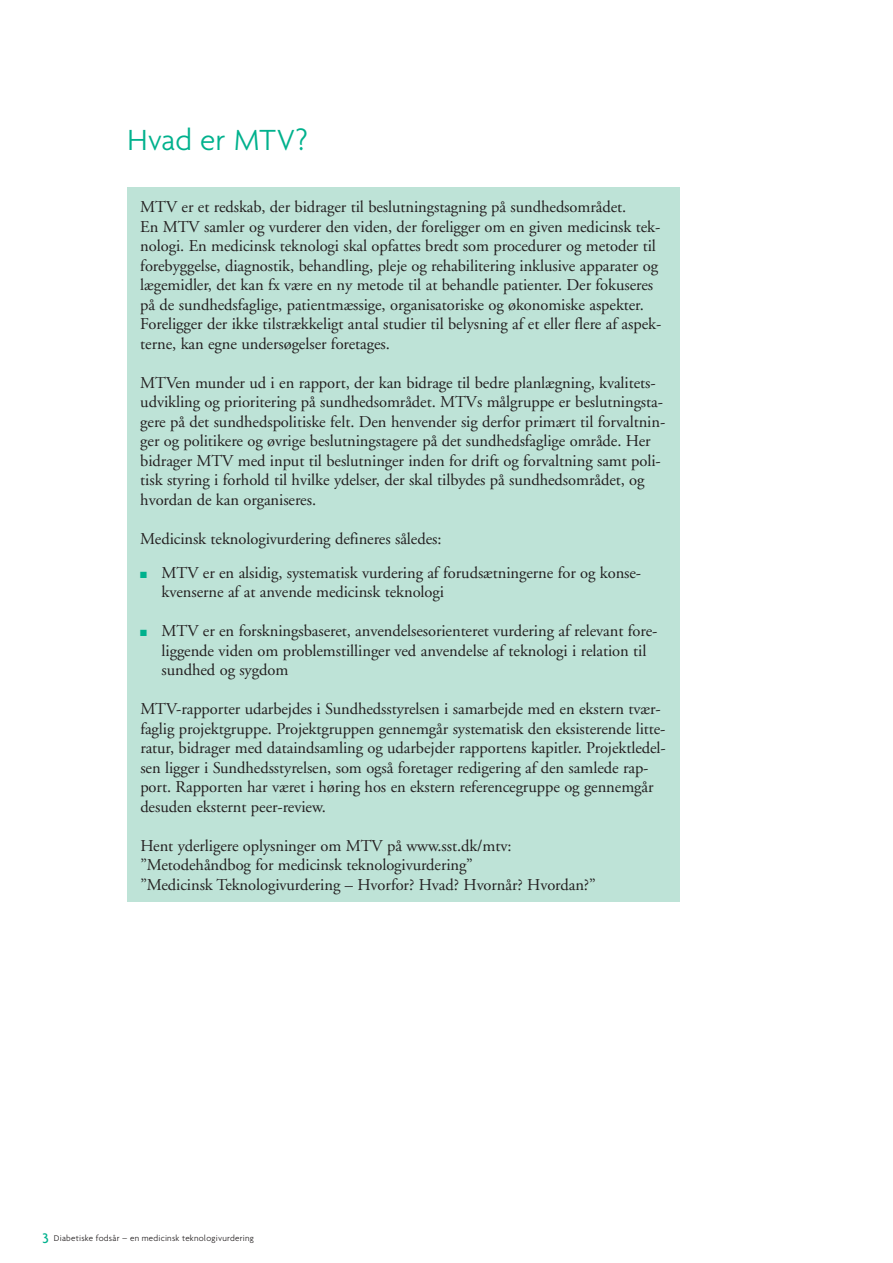
<style>
.page{position:relative;width:893px;height:1263px;background:#fff}
.page>*{position:absolute;margin:0;border:0;box-sizing:border-box;transform-origin:0 0}
.t1{font:300 31.5px "Agenda";color:#00b18d}
.t2{font:16.5px/19.5px "Adobe Garamond";letter-spacing:-.005em;color:#231f20}
.t3{font:300 9px "Agenda";letter-spacing:.025em;color:#231f20}
.s1{color:#00b18d}
.s2{font-weight:500;font-size:15px;color:#00b18d}
</style>
<div class="page">
<div style="left:128px;top:187px;width:552px;height:715px;background:#bee3d7"></div>
<h1 class="t1" style="left:128px;top:121px;width:182px">Hvad er MTV?</h1>
<p class="t2" style="left:140px;top:198px;width:522px">MTV er et redskab, der bidrager til beslutningstagning på sundhedsområdet.<br>En MTV samler og vurderer den viden, der foreligger om en given medicinsk tek&shy;nologi. En medicinsk teknologi skal opfattes bredt som procedurer og metoder til forebyggelse, diagnostik, behandling, pleje og rehabilitering inklusive apparater og lægemidler, det kan fx være en ny metode til at behandle patienter. Der fokuseres på de sundhedsfaglige, patientmæssige, organisatoriske og økonomiske aspekter.<br>Foreligger der ikke tilstrækkeligt antal studier til belysning af et eller flere af aspek&shy;terne, kan egne undersøgelser foretages.</p>
<p class="t2" style="left:140px;top:373px;width:526px">MTVen munder ud i en rapport, der kan bidrage til bedre planlægning, kvalitets&shy;udvikling og prioritering på sundhedsområdet. MTVs målgruppe er beslutningsta&shy;gere på det sundhedspolitiske felt. Den henvender sig derfor primært til forvaltnin&shy;ger og politikere og øvrige beslutningstagere på det sundhedsfaglige område. Her bidrager MTV med input til beslutninger inden for drift og forvaltning samt poli&shy;tisk styring i forhold til hvilke ydelser, der skal tilbydes på sundhedsområdet, og hvordan de kan organiseres.</p>
<p class="t2" style="left:140px;top:529px;width:303px">Medicinsk teknologivurdering defineres således:</p>
<p class="t2" style="left:162px;top:563px;width:481px;text-indent:-21px"><span class="s1">■</span> MTV er en alsidig, systematisk vurdering af forudsætningerne for og konse&shy;kvenserne af at anvende medicinsk teknologi</p>
<p class="t2" style="left:162px;top:621px;width:497px;text-indent:-21px"><span class="s1">■</span> MTV er en forskningsbaseret, anvendelsesorienteret vurdering af relevant fore&shy;liggende viden om problemstillinger ved anvendelse af teknologi i relation til sundhed og sygdom</p>
<p class="t2" style="left:140px;top:699px;width:527px">MTV-rapporter udarbejdes i Sundhedsstyrelsen i samarbejde med en ekstern tvær&shy;faglig projektgruppe. Projektgruppen gennemgår systematisk den eksisterende litte&shy;ratur, bidrager med dataindsamling og udarbejder rapportens kapitler. Projektledel&shy;sen ligger i Sundhedsstyrelsen, som også foretager redigering af den samlede rap&shy;port. Rapporten har været i høring hos en ekstern referencegruppe og gennemgår desuden eksternt peer-review.</p>
<p class="t2" style="left:140px;top:836px;width:457px">Hent yderligere oplysninger om MTV på www.sst.dk/mtv: ”Metodehåndbog for medicinsk teknologivurdering”<br>”Medicinsk Teknologivurdering – Hvorfor? Hvad? Hvornår? Hvordan?”</p>
<p class="t3" style="left:43px;top:1233px;width:213px"><span class="s2">3</span> Diabetiske fodsår – en medicinsk teknologivurdering</p>
</div>
